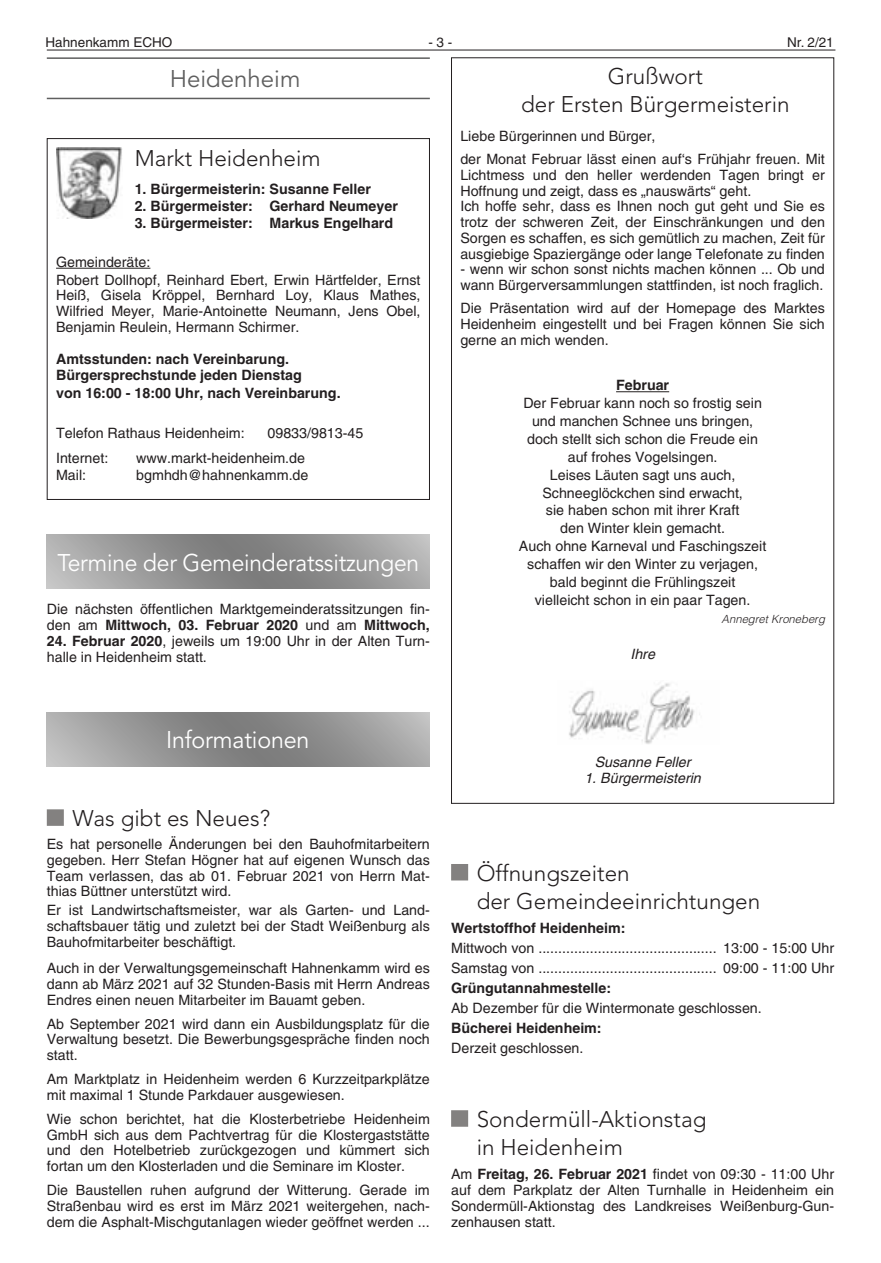
<style>
.page{position:relative;width:881px;height:1263px;background:#fff}
.page>*{position:absolute;margin:0;border:0;box-sizing:border-box;transform-origin:0 0}
.t1{font:24px "Avenir LT";letter-spacing:-.01em;color:#fff;scale:.95 1}
.t2{font:24px "Avenir LT";letter-spacing:-.01em;color:#fff}
.t3{font:24px "Avenir LT";color:#5f5f5f}
.t4{font:300 22.5px/28.5px "Avenir LT";color:#231f20}
.t5{font:14.25px/15.8px "Helvetica LT";color:#231f20;text-align:justify}
.t6{font:700 14.25px/15.8px "Helvetica LT";color:#231f20}
.t7{font:italic 14.25px "Helvetica LT";color:#231f20}
.t8{font:13.5px "Helvetica LT";color:#231f20}
.t9{font:italic 300 11.25px "Helvetica LT";color:#231f20}
.s1{font-weight:700}
</style>
<div class="page">
<hr style="left:47px;top:50px;width:788px;height:1px;background:#231f20">
<div style="left:47px;top:809px;width:17px;height:17px;background:#838180"></div>
<hr style="left:47px;top:57px;width:382px;height:2px;background:#5f5f5f">
<hr style="left:47px;top:98px;width:382px;height:1px;background:#5f5f5f">
<hr style="left:56px;top:268px;width:94px;height:1px;background:#231f20">
<img style="left:56px;top:147px;width:66px;height:71px">
<div style="left:47px;top:138px;width:382px;height:362px;border:1px solid #231f20"></div>
<svg style="left:47px;top:535px;width:382px;height:54px;background:#969696"></svg>
<svg style="left:47px;top:712px;width:382px;height:54px;background:#969696"></svg>
<div style="left:451px;top:864px;width:17px;height:16px;background:#838180"></div>
<div style="left:451px;top:1110px;width:17px;height:17px;background:#838180"></div>
<hr style="left:616px;top:391px;width:53px;height:1px;background:#231f20">
<img style="left:569px;top:683px;width:131px;height:61px">
<p class="t8" style="left:45px;top:34px;width:128px">Hahnenkamm ECHO</p>
<p class="t8" style="left:428px;top:34px;width:26px">- 3 -</p>
<p class="t8" style="left:786px;top:34px;width:48px">Nr. 2/21</p>
<h1 class="t3" style="left:170px;top:64px;width:132px">Heidenheim</h1>
<h2 class="t4" style="left:521px;top:62px;width:270px;text-align:center">Grußwort<br>der Ersten Bürgermeisterin</h2>
<p class="t5" style="left:460px;top:125px;width:366px;line-height:22.8px">Liebe Bürgerinnen und Bürger,<br>der Monat Februar lässt einen auf‘s Frühjahr freuen. Mit</p>
<p class="t5" style="left:460px;top:167px;width:366px;text-align:left">Lichtmess und den heller werdenden Tagen bringt er Hoffnung und zeigt, dass es „nauswärts“ geht.<br>Ich hoffe sehr, dass es Ihnen noch gut geht und Sie es trotz der schweren Zeit, der Einschränkungen und den Sorgen es schaffen, es sich gemütlich zu machen, Zeit für ausgiebige Spaziergänge oder lange Telefonate zu finden</p>
<p class="t5" style="left:460px;top:261px;width:366px">- wenn wir schon sonst nichts machen können ... Ob und wann Bürgerversammlungen stattfinden, ist noch fraglich.</p>
<p class="t5" style="left:460px;top:300px;width:366px">Die Präsentation wird auf der Homepage des Marktes Heidenheim eingestellt und bei Fragen können Sie sich gerne an mich wenden.</p>
<p class="t6" style="left:616px;top:377px;width:55px">Februar</p>
<p class="t5" style="left:518px;top:394px;width:249px;line-height:17.9px;text-align:center">Der Februar kann noch so frostig sein und manchen Schnee uns bringen, doch stellt sich schon die Freude ein auf frohes Vogelsingen.<br>Leises Läuten sagt uns auch,<br>Schneeglöckchen sind erwacht,<br>sie haben schon mit ihrer Kraft<br>den Winter klein gemacht.<br>Auch ohne Karneval und Faschingszeit schaffen wir den Winter zu verjagen, bald beginnt die Frühlingszeit<br>vielleicht schon in ein paar Tagen.</p>
<p class="t9" style="left:721px;top:612px;width:105px">Annegret Kroneberg</p>
<p class="t7" style="left:630px;top:645px;width:26px">Ihre</p>
<h2 class="t4" style="left:135px;top:144px;width:187px">Markt Heidenheim</h2>
<p class="t6" style="left:135px;top:181px;width:238px">1. Bürgermeisterin: Susanne Feller</p>
<p class="t6" style="left:135px;top:198px;width:265px">2. Bürgermeister: Gerhard Neumeyer</p>
<p class="t6" style="left:135px;top:215px;width:260px">3. Bürgermeister: Markus Engelhard</p>
<p class="t5" style="left:56px;top:253px;width:366px;line-height:17.9px">Gemeinderäte:<br>Robert Dollhopf, Reinhard Ebert, Erwin Härtfelder, Ernst</p>
<p class="t5" style="left:56px;top:287px;width:366px">Heiß, Gisela Kröppel, Bernhard Loy, Klaus Mathes, Wilfried Meyer, Marie-Antoinette Neumann, Jens Obel, Benjamin Reulein, Hermann Schirmer.</p>
<p class="t6" style="left:56px;top:351px;width:247px">Amtsstunden: nach Vereinbarung.<br>Bürgersprechstunde jeden Dienstag</p>
<p class="t6" style="left:56px;top:384px;width:286px">von 16:00 - 18:00 Uhr, nach Vereinbarung.</p>
<p class="t5" style="left:56px;top:425px;width:190px">Telefon Rathaus Heidenheim:</p>
<p class="t5" style="left:267px;top:425px;width:97px">09833/9813-45</p>
<p class="t5" style="left:56px;top:450px;width:54px">Internet:</p>
<p class="t5" style="left:136px;top:450px;width:170px">www.markt-heidenheim.de</p>
<p class="t5" style="left:56px;top:467px;width:32px">Mail:</p>
<p class="t5" style="left:136px;top:467px;width:174px">bgmhdh@hahnenkamm.de</p>
<h1 class="t1" style="left:57px;top:549px;width:382px">Termine der Gemeinderatssitzungen</h1>
<p class="t5" style="left:47px;top:601px;width:384px">Die nächsten öffentlichen Marktgemeinderatssitzungen fin&shy;den am <span class="s1">Mittwoch, 03. Februar 2020</span> und am <span class="s1">Mittwoch,</span></p>
<p class="t5" style="left:47px;top:633px;width:384px"><span class="s1">24. Februar 2020</span>, jeweils um 19:00 Uhr in der Alten Turn&shy;halle in Heidenheim statt.</p>
<h1 class="t2" style="left:166px;top:726px;width:145px">Informationen</h1>
<h2 class="t4" style="left:72px;top:804px;width:199px">Was gibt es Neues?</h2>
<p class="t5" style="left:47px;top:836px;width:384px">Es hat personelle Änderungen bei den Bauhofmitarbeitern gegeben. Herr Stefan Högner hat auf eigenen Wunsch das Team verlassen, das ab 01. Februar 2021 von Herrn Mat&shy;thias Büttner unterstützt wird.</p>
<p class="t5" style="left:47px;top:902px;width:384px">Er ist Landwirtschaftsmeister, war als Garten- und Land&shy;schaftsbauer tätig und zuletzt bei der Stadt Weißenburg als Bauhofmitarbeiter beschäftigt.</p>
<p class="t5" style="left:47px;top:960px;width:384px">Auch in der Verwaltungsgemeinschaft Hahnenkamm wird es dann ab März 2021 auf 32 Stunden-Basis mit Herrn Andreas Endres einen neuen Mitarbeiter im Bauamt geben.</p>
<p class="t5" style="left:47px;top:1016px;width:384px">Ab September 2021 wird dann ein Ausbildungsplatz für die Verwaltung besetzt. Die Bewerbungsgespräche finden noch statt.</p>
<p class="t5" style="left:47px;top:1071px;width:384px">Am Marktplatz in Heidenheim werden 6 Kurzzeitparkplätze mit maximal 1 Stunde Parkdauer ausgewiesen.</p>
<p class="t5" style="left:47px;top:1111px;width:384px">Wie schon berichtet, hat die Klosterbetriebe Heidenheim GmbH sich aus dem Pachtvertrag für die Klostergaststätte und den Hotelbetrieb zurückgezogen und kümmert sich fortan um den Klosterladen und die Seminare im Kloster.</p>
<p class="t5" style="left:47px;top:1182px;width:384px">Die Baustellen ruhen aufgrund der Witterung. Gerade im Straßenbau wird es erst im März 2021 weitergehen, nach&shy;dem die Asphalt-Mischgutanlagen wieder geöffnet werden ...</p>
<p class="t7" style="left:594px;top:754px;width:97px">Susanne Feller</p>
<p class="t7" style="left:584px;top:770px;width:118px">1. Bürgermeisterin</p>
<h2 class="t4" style="left:476px;top:858px;width:285px">Öffnungszeiten<br>der Gemeindeeinrichtungen</h2>
<p class="t6" style="left:451px;top:920px;width:176px">Wertstoffhof Heidenheim:</p>
<p class="t5" style="left:451px;top:940px;width:85px">Mittwoch von</p>
<p class="t5" style="left:722px;top:940px;width:112px">13:00 - 15:00 Uhr</p>
<p class="t5" style="left:451px;top:960px;width:85px">Samstag von</p>
<p class="t5" style="left:722px;top:960px;width:112px">09:00 - 11:00 Uhr</p>
<p class="t6" style="left:451px;top:980px;width:161px">Grüngutannahmestelle:</p>
<p class="t5" style="left:451px;top:1000px;width:312px">Ab Dezember für die Wintermonate geschlossen.</p>
<p class="t6" style="left:451px;top:1020px;width:152px">Bücherei Heidenheim:</p>
<p class="t5" style="left:451px;top:1040px;width:134px">Derzeit geschlossen.</p>
<h2 class="t4" style="left:476px;top:1105px;width:231px">Sondermüll-Aktionstag in Heidenheim</h2>
<p class="t5" style="left:451px;top:1166px;width:384px">Am <span class="s1">Freitag, 26. Februar 2021</span> findet von 09:30 - 11:00 Uhr auf dem Parkplatz der Alten Turnhalle in Heidenheim ein Sondermüll-Aktionstag des Landkreises Weißenburg-Gun&shy;zenhausen statt.</p>
</div>
